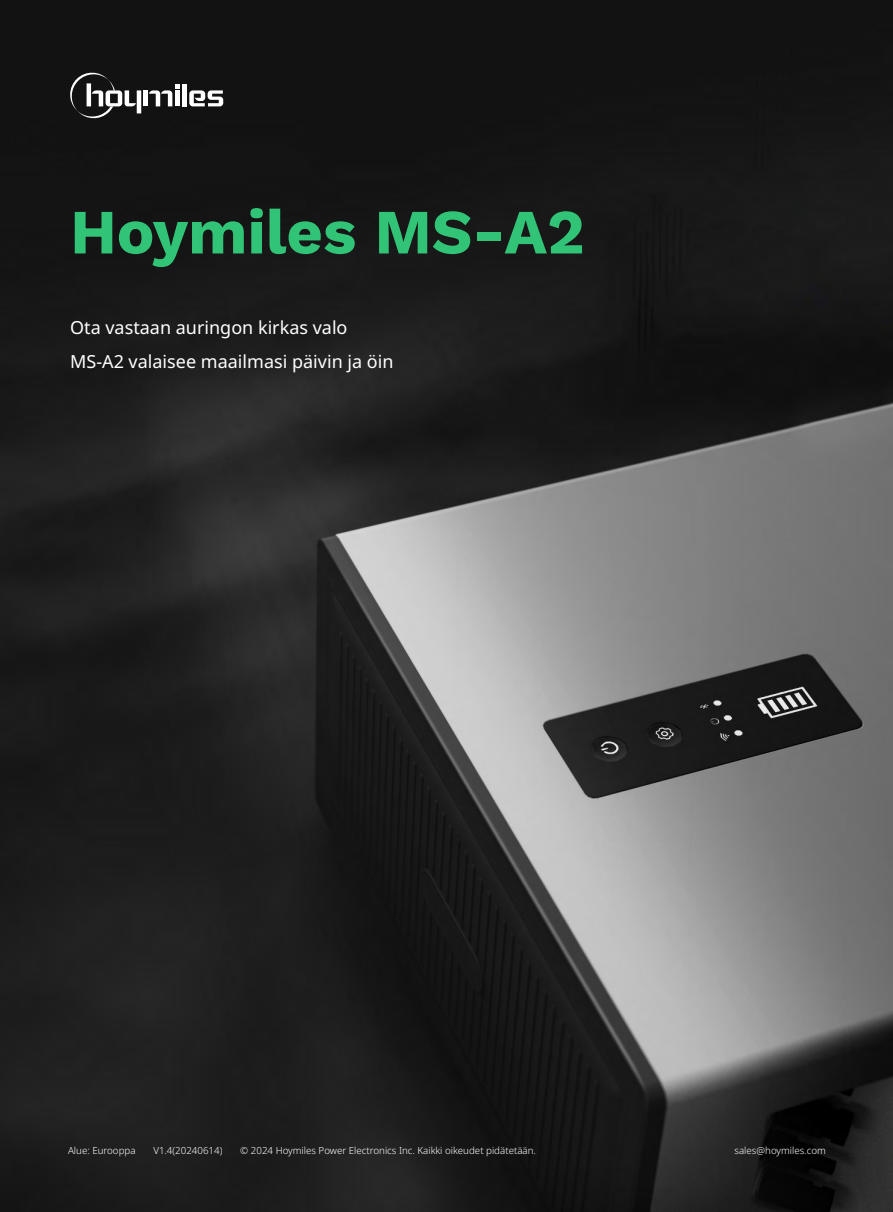
<style>
.page{position:relative;width:893px;height:1212px;background:#fff}
.page>*{position:absolute;margin:0;border:0;box-sizing:border-box;transform-origin:0 0}
.t1{font:700 63px "Work Sans";color:#31c477}
.t2{font:18px "Noto Sans";color:#fff}
.t3{font:300 9.75px "Noto Sans";color:#fff}
</style>
<div class="page">
<img style="left:0;top:0;width:893px;height:1212px">
<div style="left:182px;top:84px;width:5px;height:22px;background:#fff"></div>
<hr style="left:144px;top:90px;width:4px;height:16px;background:#fff">
<svg style="left:149px;top:84px;width:31px;height:22px"></svg>
<svg style="left:189px;top:90px;width:34px;height:16px"></svg>
<svg style="left:68px;top:70px;width:73px;height:50px"></svg>
<p class="t1" style="left:70px;top:184px;width:516px">Hoymiles MS-A2</p>
<p class="t2" style="left:70px;top:315px;width:279px">Ota vastaan auringon kirkas valo</p>
<p class="t2" style="left:70px;top:349px;width:325px">MS-A2 valaisee maailmasi päivin ja öin</p>
<p class="t3" style="left:68px;top:1144px;width:69px">Alue: Eurooppa</p>
<p class="t3" style="left:153px;top:1144px;width:71px">V1.4(20240614)</p>
<p class="t3" style="left:240px;top:1144px;width:297px">© 2024 Hoymiles Power Electronics Inc. Kaikki oikeudet pidätetään.</p>
<p class="t3" style="left:734px;top:1144px;width:93px">sales@hoymiles.com</p>
</div>
